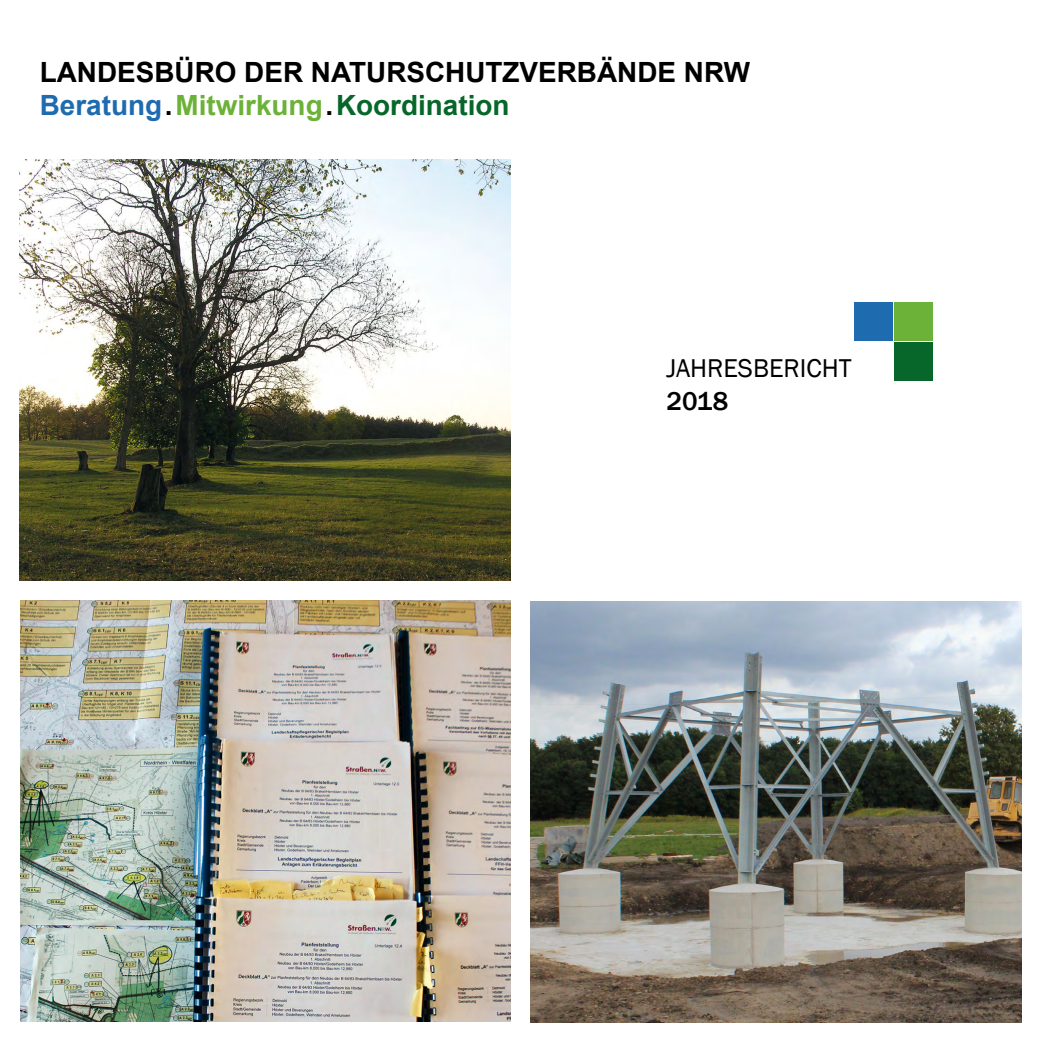
<style>
.page{position:relative;width:1042px;height:1042px;background:#fff}
.page>*{position:absolute;margin:0;border:0;box-sizing:border-box;transform-origin:0 0}
.t1{font:700 27.82px/33.4px "Arial";color:#000}
.t2{font:26.43px "Franklin Gothic";color:#000}
.t3{font:500 26.43px "Franklin Gothic";color:#000}
.s1{color:#1e6baf}
.s2{color:#6cb138}
.s3{color:#076629}
</style>
<div class="page">
<img style="left:531px;top:601px;width:490px;height:421px">
<div style="left:854px;top:302px;width:38px;height:38px;background:#1e6baf"></div>
<div style="left:895px;top:343px;width:38px;height:38px;background:#076629"></div>
<div style="left:895px;top:302px;width:38px;height:38px;background:#6cb138"></div>
<img style="left:20px;top:601px;width:491px;height:420px">
<img style="left:20px;top:159px;width:490px;height:421px">
<p class="t1" style="left:40px;top:55px;width:712px">LANDESBÜRO DER NATURSCHUTZVERBÄNDE NRW<br><span class="s1">Beratung</span>.<span class="s2">Mitwirkung</span>.<span class="s3">Koordination</span></p>
<p class="t2" style="left:666px;top:352px;width:186px">JAHRESBERICHT</p>
<p class="t3" style="left:666px;top:385px;width:63px">2018</p>
</div>
